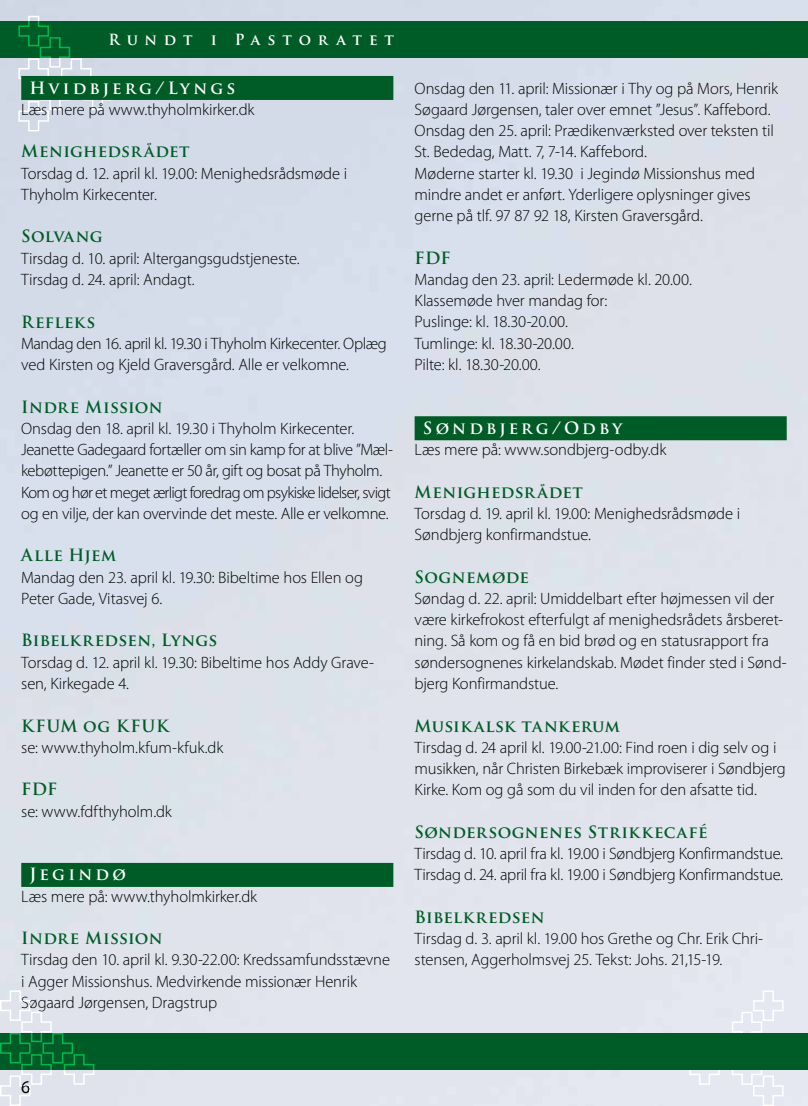
<style>
.page{position:relative;width:808px;height:1106px;background:#fff}
.page>*{position:absolute;margin:0;border:0;box-sizing:border-box;transform-origin:0 0}
.t1{font:18px "Myriad Pro";color:#000}
.t2{font:300 16.5px/21.3px "Myriad Pro";letter-spacing:-.01em;color:#000}
.t3{font:700 16.5px "Trajan Pro";letter-spacing:.02em;color:#005c27}
.t4{font:700 16.5px "Trajan Pro";letter-spacing:.195em;color:#fff}
.t5{font:700 16.5px "Trajan Pro";letter-spacing:.04em;color:#005c27}
.t6{font:700 15px "Trajan Pro";letter-spacing:.455em;color:#fff}
</style>
<div class="page">
<img style="left:0;top:0;width:808px;height:1106px">
<svg style="left:688px;top:989px;width:96px;height:117px;background:#e4e8ef"></svg>
<div style="left:0;top:22px;width:808px;height:36px;background:#005c27"></div>
<div style="left:0;top:1033px;width:808px;height:36px;background:#005c27"></div>
<svg style="left:18px;top:15px;width:95px;height:117px"></svg>
<div style="left:415px;top:416px;width:372px;height:24px;background:#005c27"></div>
<div style="left:21px;top:76px;width:372px;height:24px;background:#005c27"></div>
<div style="left:21px;top:863px;width:372px;height:24px;background:#005c27"></div>
<svg style="left:0;top:989px;width:95px;height:117px"></svg>
<p class="t6" style="left:108px;top:30px;width:287px">Rundt i Pastor atet</p>
<p class="t4" style="left:30px;top:77px;width:207px">Hvidbjerg/Lyngs</p>
<p class="t2" style="left:21px;top:98px;width:235px">Læs mere på www.thyholmkirker.dk</p>
<p class="t3" style="left:21px;top:141px;width:170px">Menighedsrådet</p>
<p class="t2" style="left:21px;top:162px;width:327px">Torsdag d. 12. april kl. 19.00: Menighedsrådsmøde i<br>Thyholm Kirkecenter.</p>
<p class="t3" style="left:21px;top:226px;width:83px">Solvang</p>
<p class="t2" style="left:21px;top:247px;width:280px">Tirsdag d. 10. april: Altergangsgudstjeneste.<br>Tirsdag d. 24. april: Andagt.</p>
<p class="t3" style="left:21px;top:311px;width:76px">Refleks</p>
<p class="t2" style="left:21px;top:332px;width:367px">Mandag den 16. april kl. 19.30 i Thyholm Kirkecenter. Oplæg ved Kirsten og Kjeld Graversgård. Alle er velkomne.</p>
<p class="t3" style="left:21px;top:396px;width:143px">Indre Mission</p>
<p class="t2" style="left:21px;top:417px;width:373px">Onsdag den 18. april kl. 19.30 i Thyholm Kirkecenter.<br>Jeanette Gadegaard fortæller om sin kamp for at blive ”Mæl&shy;kebøttepigen.” Jeanette er 50 år, gift og bosat på Thyholm.<br>Kom og hør et meget ærligt foredrag om psykiske lidelser, svigt og en vilje, der kan overvinde det meste. Alle er velkomne.</p>
<p class="t3" style="left:21px;top:545px;width:97px">Alle Hjem</p>
<p class="t2" style="left:21px;top:566px;width:343px">Mandag den 23. april kl. 19.30: Bibeltime hos Ellen og<br>Peter Gade, Vitasvej 6.</p>
<p class="t3" style="left:21px;top:630px;width:198px">Bibelkredsen, Lyngs</p>
<p class="t2" style="left:21px;top:651px;width:354px">Torsdag d. 12. april kl. 19.30: Bibeltime hos Addy Grave&shy;sen, Kirkegade 4.</p>
<p class="t5" style="left:21px;top:715px;width:149px">KFUM og KFUK</p>
<p class="t2" style="left:21px;top:736px;width:204px">se: www.thyholm.kfum-kfuk.dk</p>
<p class="t3" style="left:21px;top:779px;width:38px">FDF</p>
<p class="t2" style="left:21px;top:800px;width:152px">se: www.fdfthyholm.dk</p>
<p class="t4" style="left:30px;top:864px;width:98px">Jegindø</p>
<p class="t2" style="left:21px;top:885px;width:237px">Læs mere på: www.thyholmkirker.dk</p>
<p class="t3" style="left:21px;top:928px;width:143px">Indre Mission</p>
<p class="t2" style="left:21px;top:949px;width:370px">Tirsdag den 10. april kl. 9.30-22.00: Kredssamfundsstævne i Agger Missionshus. Medvirkende missionær Henrik<br>Søgaard Jørgensen, Dragstrup</p>
<p class="t2" style="left:415px;top:77px;width:365px">Onsdag den 11. april: Missionær i Thy og på Mors, Henrik Søgaard Jørgensen, taler over emnet ”Jesus”. Kaffebord.<br>Onsdag den 25. april: Prædikenværksted over teksten til St. Bededag, Matt. 7, 7-14. Kaffebord.<br>Møderne starter kl. 19.30 i Jegindø Missionshus med mindre andet er anført. Yderligere oplysninger gives gerne på tlf. 97 87 92 18, Kirsten Graversgård.</p>
<p class="t3" style="left:415px;top:247px;width:38px">FDF</p>
<p class="t2" style="left:415px;top:269px;width:279px">Mandag den 23. april: Ledermøde kl. 20.00.<br>Klassemøde hver mandag for:<br>Puslinge: kl. 18.30-20.00.<br>Tumlinge: kl. 18.30-20.00.<br>Pilte: kl. 18.30-20.00.</p>
<p class="t4" style="left:423px;top:417px;width:201px">Søndbjerg/Odby</p>
<p class="t2" style="left:415px;top:439px;width:253px">Læs mere på: www.sondbjerg-odby.dk</p>
<p class="t3" style="left:415px;top:481px;width:170px">Menighedsrådet</p>
<p class="t2" style="left:415px;top:502px;width:327px">Torsdag d. 19. april kl. 19.00: Menighedsrådsmøde i<br>Søndbjerg konfirmandstue.</p>
<p class="t3" style="left:415px;top:566px;width:116px">Sognemøde</p>
<p class="t2" style="left:415px;top:587px;width:374px">Søndag d. 22. april: Umiddelbart efter højmessen vil der være kirkefrokost efterfulgt af menighedsrådets årsberet&shy;ning. Så kom og få en bid brød og en statusrapport fra søndersognenes kirkelandskab. Mødet finder sted i Sønd&shy;bjerg Konfirmandstue.</p>
<p class="t3" style="left:415px;top:715px;width:207px">Musikalsk tankerum</p>
<p class="t2" style="left:415px;top:736px;width:373px">Tirsdag d. 24 april kl. 19.00-21.00: Find roen i dig selv og i musikken, når Christen Birkebæk improviserer i Søndbjerg<br>Kirke. Kom og gå som du vil inden for den afsatte tid.</p>
<p class="t3" style="left:415px;top:821px;width:294px">Søndersognenes Strikkecafé</p>
<p class="t2" style="left:415px;top:842px;width:370px">Tirsdag d. 10. april fra kl. 19.00 i Søndbjerg Konfirmandstue.<br>Tirsdag d. 24. april fra kl. 19.00 i Søndbjerg Konfirmandstue.</p>
<p class="t3" style="left:415px;top:906px;width:131px">Bibelkredsen</p>
<p class="t2" style="left:415px;top:927px;width:350px">Tirsdag d. 3. april kl. 19.00 hos Grethe og Chr. Erik Chri&shy;stensen, Aggerholmsvej 25. Tekst: Johs. 21,15-19.</p>
<p class="t1" style="left:21px;top:1076px;width:11px">6</p>
</div>
